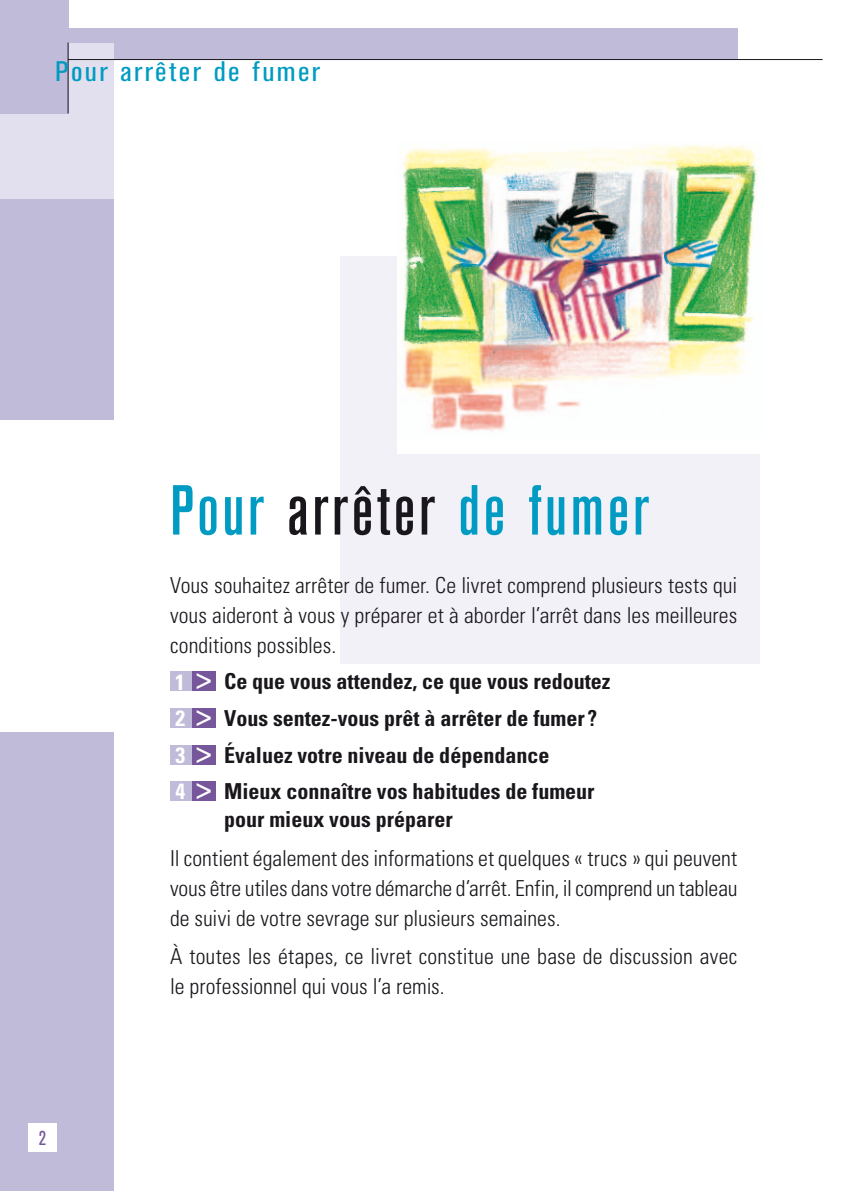
<style>
.page{position:relative;width:851px;height:1191px;background:#fff}
.page>*{position:absolute;margin:0;border:0;box-sizing:border-box;transform-origin:0 0}
.t1{font:500 condensed 70px "Akzidenz Grotesk BE";letter-spacing:.05em;color:#009bc2}
.t2{font:condensed 28px "Akzidenz Grotesk BE";letter-spacing:.075em;color:#009bc2;scale:1.15 1}
.t3{font:300 condensed 22px/30px "Univers";letter-spacing:.005em;color:#1a171c;text-align:justify}
.t4{font:700 condensed 22px/36.6px "Univers";color:#1a171c}
.t5{font:condensed 20px "Akzidenz Grotesk BE";color:#77579c}
.s1{color:#1a171c}
.s2{color:#fff}
.s3{font-family:"Akzidenz Grotesk BE";font-weight:500;font-size:28px;color:#fff}
</style>
<div class="page">
<div style="left:0;top:45px;width:113px;height:1146px;background:#c1bbda"></div>
<div style="left:0;top:420px;width:125px;height:311px;background:#fff"></div>
<div style="left:0;top:28px;width:737px;height:32px;background:#c1bbda"></div>
<div style="left:0;top:43px;width:113px;height:155px;background:#e2dfee"></div>
<div style="left:0;top:0;width:68px;height:113px;background:#c1bbda"></div>
<hr style="left:68px;top:43px;width:1px;height:70px;background:#1a171c">
<hr style="left:68px;top:59px;width:754px;height:1px;background:#1a171c">
<hr style="left:850px;top:420px;width:1px;height:311px;background:#c1bbda">
<div style="left:170px;top:671px;width:45px;height:20px;background:#77579c"></div>
<div style="left:170px;top:671px;width:21px;height:20px;background:#c1bbda"></div>
<div style="left:170px;top:708px;width:45px;height:20px;background:#77579c"></div>
<div style="left:170px;top:708px;width:21px;height:20px;background:#c1bbda"></div>
<div style="left:170px;top:745px;width:45px;height:20px;background:#77579c"></div>
<div style="left:170px;top:745px;width:21px;height:20px;background:#c1bbda"></div>
<div style="left:170px;top:781px;width:45px;height:20px;background:#77579c"></div>
<div style="left:170px;top:781px;width:21px;height:20px;background:#c1bbda"></div>
<div style="left:340px;top:256px;width:420px;height:407px;background:#f3f1f8"></div>
<div style="left:397px;top:142px;width:368px;height:312px;background:#fff"></div>
<img style="left:402px;top:145px;width:355px;height:287px">
<div style="left:28px;top:1123px;width:29px;height:28px;background:#fff"></div>
<p class="t2" style="left:55px;top:55px;width:231px">Pour arrêter de fumer</p>
<p class="t5" style="left:39px;top:1126px;width:9px">2</p>
<h1 class="t1" style="left:170px;top:472px;width:480px">Pour <span class="s1">arrêter</span> de fumer</h1>
<p class="t3" style="left:170px;top:570px;width:568px">Vous souhaitez arrêter de fumer. Ce livret comprend plusieurs tests qui vous aideront à vous y préparer et à aborder l’arrêt dans les meilleures conditions possibles.</p>
<p class="t4" style="left:175px;top:663px;width:436px"><span class="s2">1</span> <span class="s3">&gt;</span> Ce que vous attendez, ce que vous redoutez <span class="s2">2</span> <span class="s3">&gt;</span> Vous sentez-vous prêt à arrêter de fumer ?<br><span class="s2">3</span> <span class="s3">&gt;</span> Évaluez votre niveau de dépendance<br><span class="s2">4</span> <span class="s3">&gt;</span> Mieux connaître vos habitudes de fumeur</p>
<p class="t4" style="left:224px;top:801px;width:230px">pour mieux vous préparer</p>
<p class="t3" style="left:170px;top:843px;width:568px">Il contient également des informations et quelques « trucs » qui peuvent vous être utiles dans votre démarche d’arrêt. Enfin, il comprend un tableau de suivi de votre sevrage sur plusieurs semaines.</p>
<p class="t3" style="left:170px;top:941px;width:568px">À toutes les étapes, ce livret constitue une base de discussion avec le professionnel qui vous l’a remis.</p>
</div>
